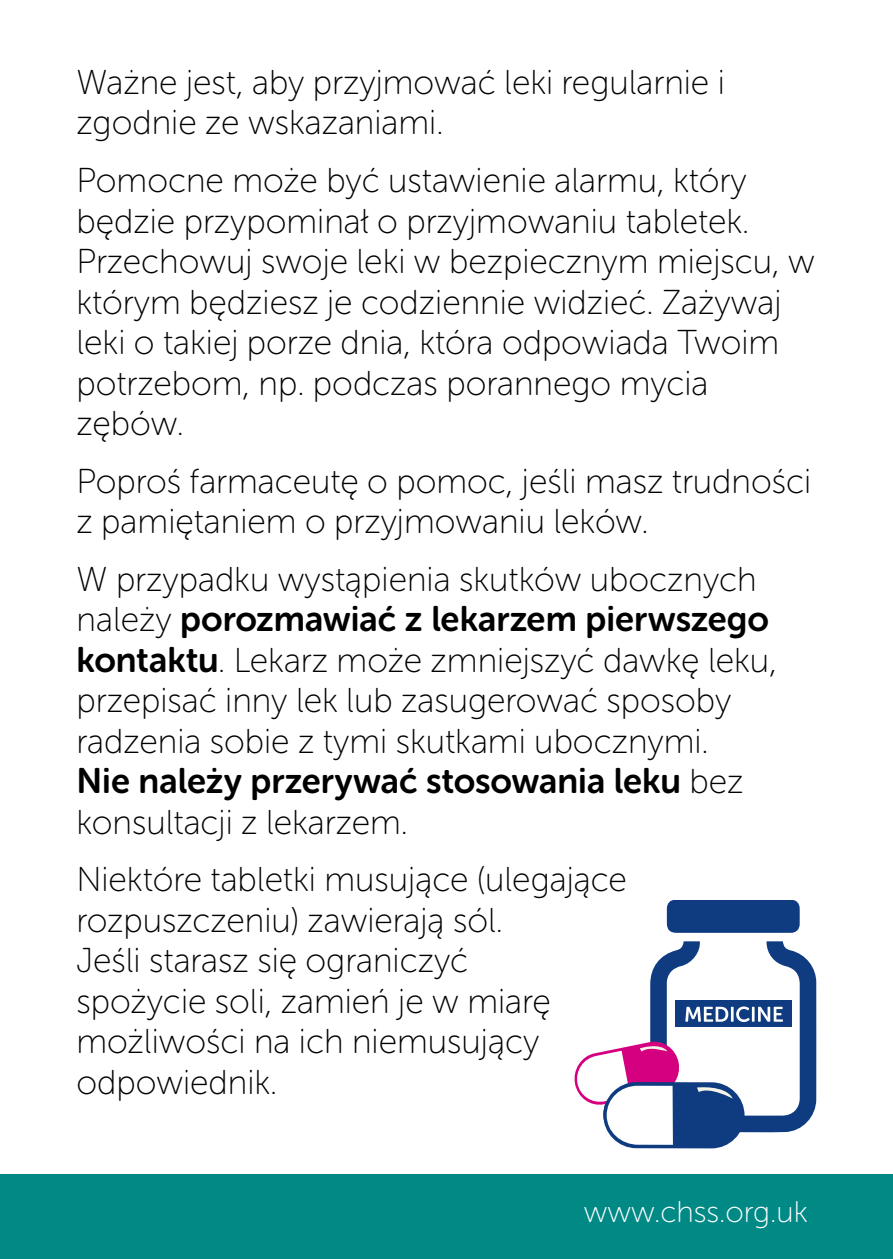
<style>
.page{position:relative;width:893px;height:1259px;background:#fff}
.page>*{position:absolute;margin:0;border:0;box-sizing:border-box;transform-origin:0 0}
.t1{font:35.4px "Museo Sans Rounded 700";color:#000}
.t2{font:34.5px/40.5px "Museo Sans Rounded 100";color:#000}
.t3{font:30px "Museo Sans Rounded 100";color:#fff}
.s1{font-family:"Museo Sans Rounded 100";font-size:34.5px}
.s2{font-family:"Museo Sans Rounded 700";font-size:35.4px}
</style>
<div class="page">
<div style="left:0;top:1174px;width:893px;height:85px;background:#008985"></div>
<div style="left:667px;top:901px;width:133px;height:32px;background:#0f3b80"></div>
<svg style="left:603px;top:1082px;width:142px;height:66px"></svg>
<svg style="left:575px;top:941px;width:241px;height:203px"></svg>
<p class="t2" style="left:77px;top:62px;width:650px">Ważne jest, aby przyjmować leki regularnie i zgodnie ze wskazaniami.</p>
<p class="t2" style="left:77px;top:160px;width:740px">Pomocne może być ustawienie alarmu, który będzie przypominał o przyjmowaniu tabletek.<br>Przechowuj swoje leki w bezpiecznym miejscu, w którym będziesz je codziennie widzieć. Zażywaj leki o takiej porze dnia, która odpowiada Twoim potrzebom, np. podczas porannego mycia zębów.</p>
<p class="t2" style="left:77px;top:461px;width:736px">Poproś farmaceutę o pomoc, jeśli masz trudności z pamiętaniem o przyjmowaniu leków.</p>
<p class="t2" style="left:77px;top:559px;width:682px">W przypadku wystąpienia skutków ubocznych</p>
<p class="t1" style="left:77px;top:599px;width:694px"><span class="s1">należy</span> porozmawiać z lekarzem pierwszego</p>
<p class="t2" style="left:77px;top:640px;width:702px"><span class="s2">kontaktu</span>. Lekarz może zmniejszyć dawkę leku, przepisać inny lek lub zasugerować sposoby radzenia sobie z tymi skutkami ubocznymi.</p>
<p class="t1" style="left:77px;top:761px;width:668px">Nie należy przerywać stosowania leku <span class="s1">bez</span></p>
<p class="t2" style="left:77px;top:793px;width:552px;line-height:57.6px">konsultacji z lekarzem.<br>Niektóre tabletki musujące (ulegające</p>
<p class="t2" style="left:77px;top:900px;width:476px">rozpuszczeniu) zawierają sól.<br>Jeśli starasz się ograniczyć spożycie soli, zamień je w miarę możliwości na ich niemusujący odpowiednik.</p>
<p class="t3" style="left:584px;top:1195px;width:225px">www.chss.org.uk</p>
</div>
